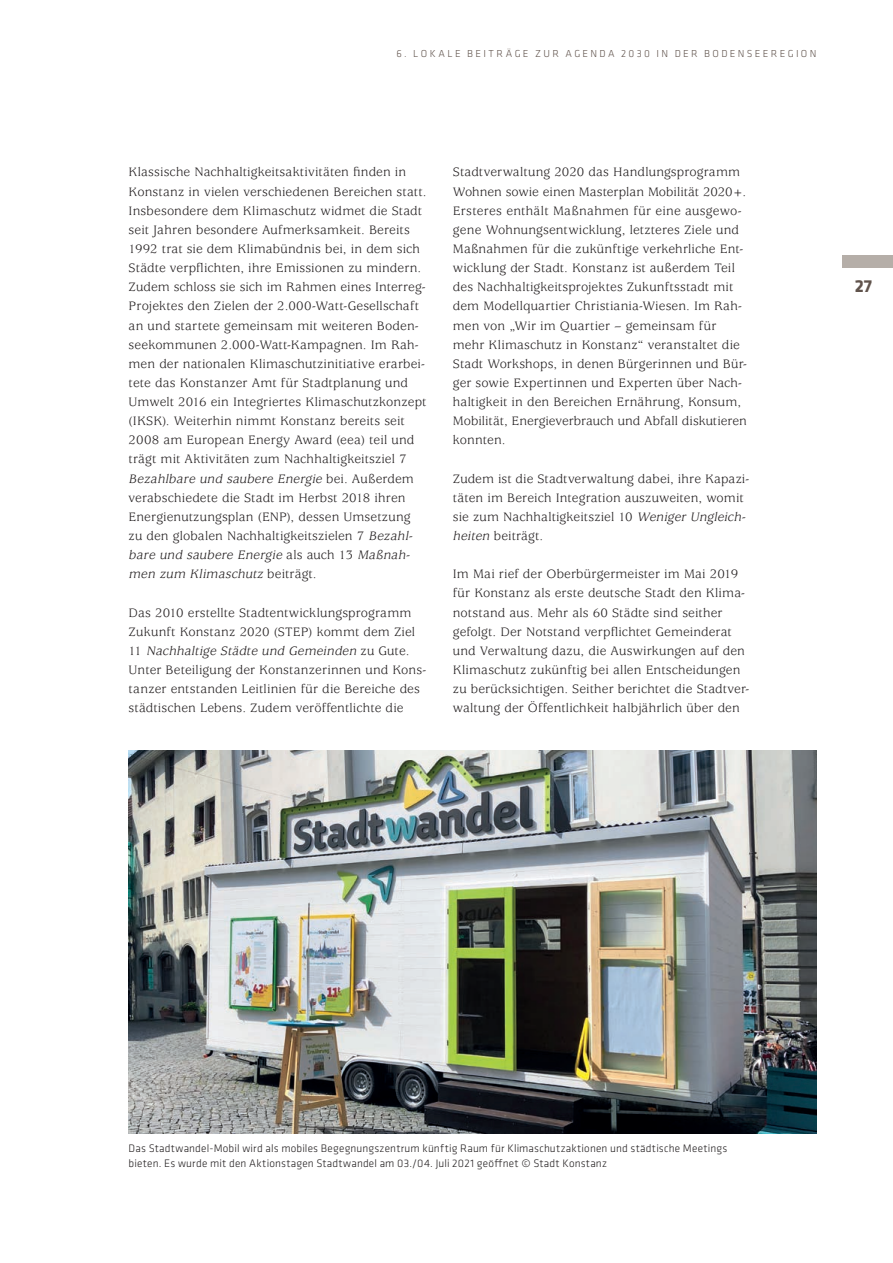
<style>
.page{position:relative;width:893px;height:1263px;background:#fff}
.page>*{position:absolute;margin:0;border:0;box-sizing:border-box;transform-origin:0 0}
.t1{font:700 18px "Klavika";color:#60534c}
.t2{font:13.5px/19.2px "Usherwood Std";letter-spacing:.01em;color:#231f20}
.t3{font:300 11.25px/15px "Klavika";letter-spacing:.015em;color:#231f20}
.t4{font:300 10.5px "Klavika";letter-spacing:.22em;color:#60534c}
.s1{font-style:italic}
</style>
<div class="page">
<div style="left:842px;top:255px;width:51px;height:13px;background:#b5aea8"></div>
<img style="left:129px;top:750px;width:687px;height:383px">
<p class="t4" style="left:396px;top:48px;width:421px">6. LOKALE BEITRÄGE ZUR AGENDA 2030 IN DER BODENSEEREGION</p>
<p class="t2" style="left:129px;top:163px;width:300px">Klassische Nachhaltigkeitsaktivitäten fnden in Konstanz in vielen verschiedenen Bereichen statt.<br>Insbesondere dem Klimaschutz widmet die Stadt seit Jahren besondere Aufmerksamkeit. Bereits 1992 trat sie dem Klimabündnis bei, in dem sich Städte verpfichten, ihre Emissionen zu mindern.<br>Zudem schloss sie sich im Rahmen eines Interreg-Projektes den Zielen der 2.000-Watt-Gesellschaft an und startete gemeinsam mit weiteren Boden&shy;seekommunen 2.000-Watt-Kampagnen. Im Rah&shy;men der nationalen Klimaschutzinitiative erarbei&shy;tete das Konstanzer Amt für Stadtplanung und Umwelt 2016 ein Integriertes Klimaschutzkonzept (IKSK). Weiterhin nimmt Konstanz bereits seit 2008 am European Energy Award (eea) teil und trägt mit Aktivitäten zum Nachhaltigkeitsziel 7<br><span class="s1">Bezahlbare und saubere Energie</span> b e i . A u ß e r d e m verabschiedete die Stadt im Herbst 2018 ihren Energienutzungsplan (ENP), dessen Umsetzung zu den globalen Nachhaltigkeitszielen 7 <span class="s1">Bezahl&shy;bare und saubere Energie</span> a l s a u c h 13 <span class="s1">Maßnah&shy;men zum Klimaschutz</span> b e i t r ä g t .</p>
<p class="t2" style="left:129px;top:603px;width:299px">Das 2010 erstellte Stadtentwicklungsprogramm Zukunft Konstanz 2020 (STEP) kommt dem Ziel 11 <span class="s1">Nachhaltige Städte und Gemeinden</span> z u G u t e .<br>Unter Beteiligung der Konstanzerinnen und Kons&shy;tanzer entstanden Leitlinien für die Bereiche des städtischen Lebens. Zudem veröffentlichte die</p>
<p class="t2" style="left:453px;top:163px;width:296px">Stadtverwaltung 2020 das Handlungsprogramm Wohnen sowie einen Masterplan Mobilität 2020+.<br>Ersteres enthält Maßnahmen für eine ausgewo&shy;gene Wohnungsentwicklung, letzteres Ziele und Maßnahmen für die zukünftige verkehrliche Ent&shy;wicklung der Stadt. Konstanz ist außerdem Teil des Nachhaltigkeitsprojektes Zukunftsstadt mit dem Modellquartier Christiania-Wiesen. Im Rah&shy;men von „Wir im Quartier – gemeinsam für mehr Klimaschutz in Konstanz“ veranstaltet die Stadt Workshops, in denen Bürgerinnen und Bür&shy;ger sowie Expertinnen und Experten über Nach&shy;haltigkeit in den Bereichen Ernährung, Konsum, Mobilität, Energieverbrauch und Abfall diskutieren konnten.</p>
<p class="t2" style="left:453px;top:469px;width:298px">Zudem ist die Stadtverwaltung dabei, ihre Kapazi&shy;täten im Bereich Integration auszuweiten, womit sie zum Nachhaltigkeitsziel 10 <span class="s1">Weniger Ungleich&shy;heiten</span> beiträgt.</p>
<p class="t2" style="left:453px;top:565px;width:298px">Im Mai rief der Oberbürgermeister im Mai 2019 für Konstanz als erste deutsche Stadt den Klima&shy;notstand aus. Mehr als 60 Städte sind seither gefolgt. Der Notstand verpfichtet Gemeinderat und Verwaltung dazu, die Auswirkungen auf den Klimaschutz zukünftig bei allen Entscheidungen zu berücksichtigen. Seither berichtet die Stadtver&shy;waltung der Öffentlichkeit halbjährlich über den</p>
<h1 class="t1" style="left:855px;top:276px;width:19px">27</h1>
<p class="t3" style="left:129px;top:1141px;width:600px">Das Stadtwandel-Mobil wird als mobiles Begegnungszentrum künftig Raum für Klimaschutzaktionen und städtische Meetings bieten. Es wurde mit den Aktionstagen Stadtwandel am 03./04. Juli 2021 geöfnet © Stadt Konstanz</p>
</div>
